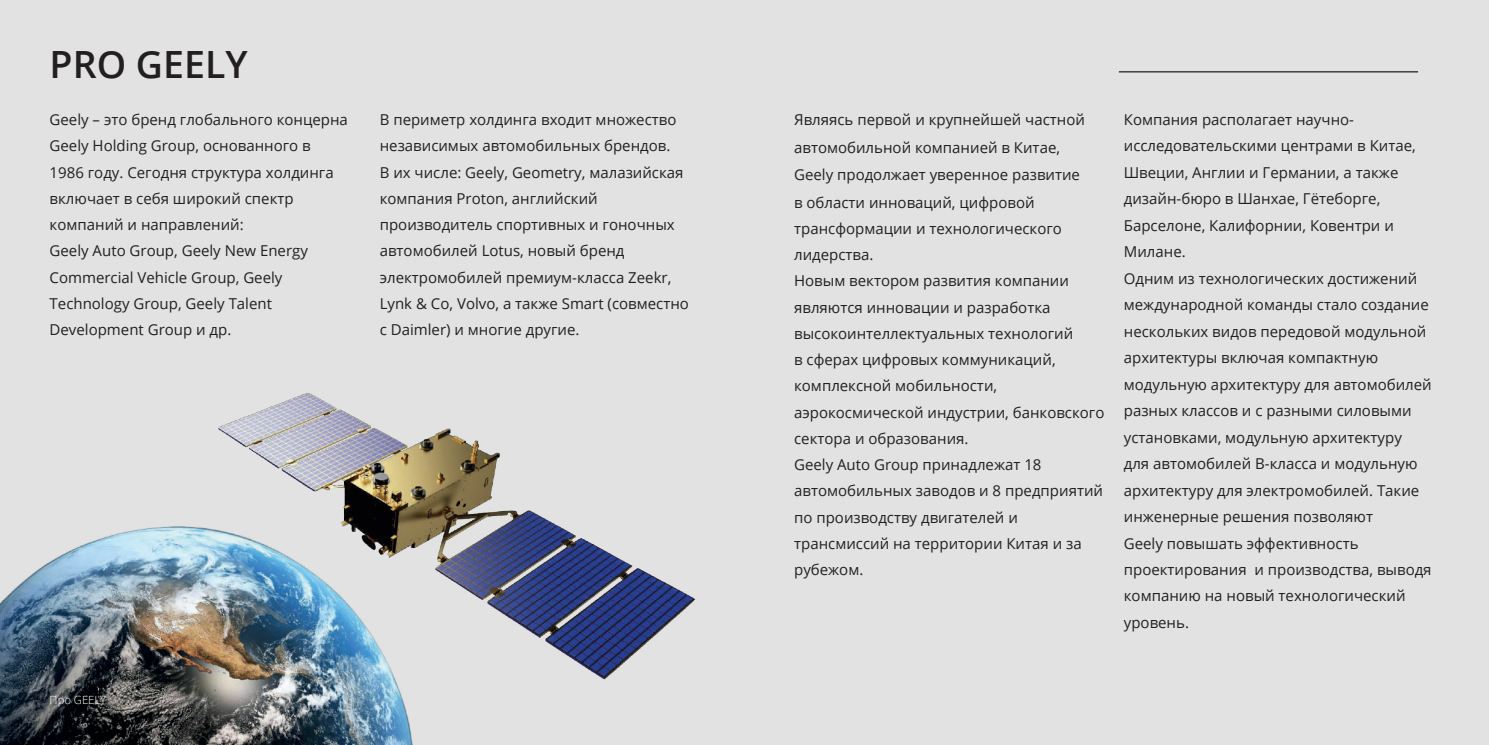
<style>
.page{position:relative;width:1489px;height:745px;background:#fff}
.page>*{position:absolute;margin:0;border:0;box-sizing:border-box;transform-origin:0 0}
.t1{font:600 37.5px "Open Sans";color:#231f20}
.t2{font:15px/26.4px "Open Sans";color:#231f20}
.t3{font:300 11.25px "Open Sans";color:#fff}
</style>
<div class="page">
<div style="left:0;top:0;width:762px;height:744px;background:#e2e2e2"></div>
<img style="left:0;top:393px;width:696px;height:351px">
<div style="left:726px;top:0;width:762px;height:744px;background:#e2e2e2"></div>
<hr style="left:1118px;top:71px;width:299px;height:1px;background:#231f20">
<h1 class="t1" style="left:50px;top:39px;width:199px">PRO GEELY</h1>
<p class="t2" style="left:50px;top:106px;width:300px">Geely – это бренд глобального концерна<br>Geely Holding Group, основанного в<br>1986 году. Сегодня структура холдинга включает в себя широкий спектр компаний и направлений:<br>Geely Auto Group, Geely New Energy<br>Commercial Vehicle Group, Geely<br>Technology Group, Geely Talent<br>Development Group и др.</p>
<p class="t2" style="left:380px;top:106px;width:311px">В периметр холдинга входит множество независимых автомобильных брендов.<br>В их числе: Geely, Geometry, малазийская компания Proton, английский производитель спортивных и гоночных автомобилей Lotus, новый бренд электромобилей премиум-класса Zeekr, Lynk &amp; Co, Volvo, а также Smart (совместно с Daimler) и многие другие.</p>
<p class="t3" style="left:50px;top:691px;width:58px">Про GEELY</p>
<p class="t2" style="left:794px;top:106px;width:312px">Являясь первой и крупнейшей частной автомобильной компанией в Китае,<br>Geely продолжает уверенное развитие<br>в области инноваций, цифровой трансформации и технологического лидерства.<br>Новым вектором развития компании являются инновации и разработка высокоинтеллектуальных технологий<br>в сферах цифровых коммуникаций, комплексной мобильности, аэрокосмической индустрии, банковского сектора и образования.<br>Geely Auto Group принадлежат 18 автомобильных заводов и 8 предприятий по производству двигателей и трансмиссий на территории Китая и за рубежом.</p>
<p class="t2" style="left:1123px;top:106px;width:309px">Компания располагает научно&shy;исследовательскими центрами в Китае, Швеции, Англии и Германии, а также дизайн-бюро в Шанхае, Гётеборге, Барселоне, Калифорнии, Ковентри и Милане.<br>Одним из технологических достижений международной команды стало создание нескольких видов передовой модульной архитектуры включая компактную модульную архитектуру для автомобилей разных классов и с разными силовыми установками, модульную архитектуру<br>для автомобилей В-класса и модульную архитектуру для электромобилей. Такие инженерные решения позволяют<br>Geely повышать эффективность проектирования и производства, выводя компанию на новый технологический уровень.</p>
</div>
